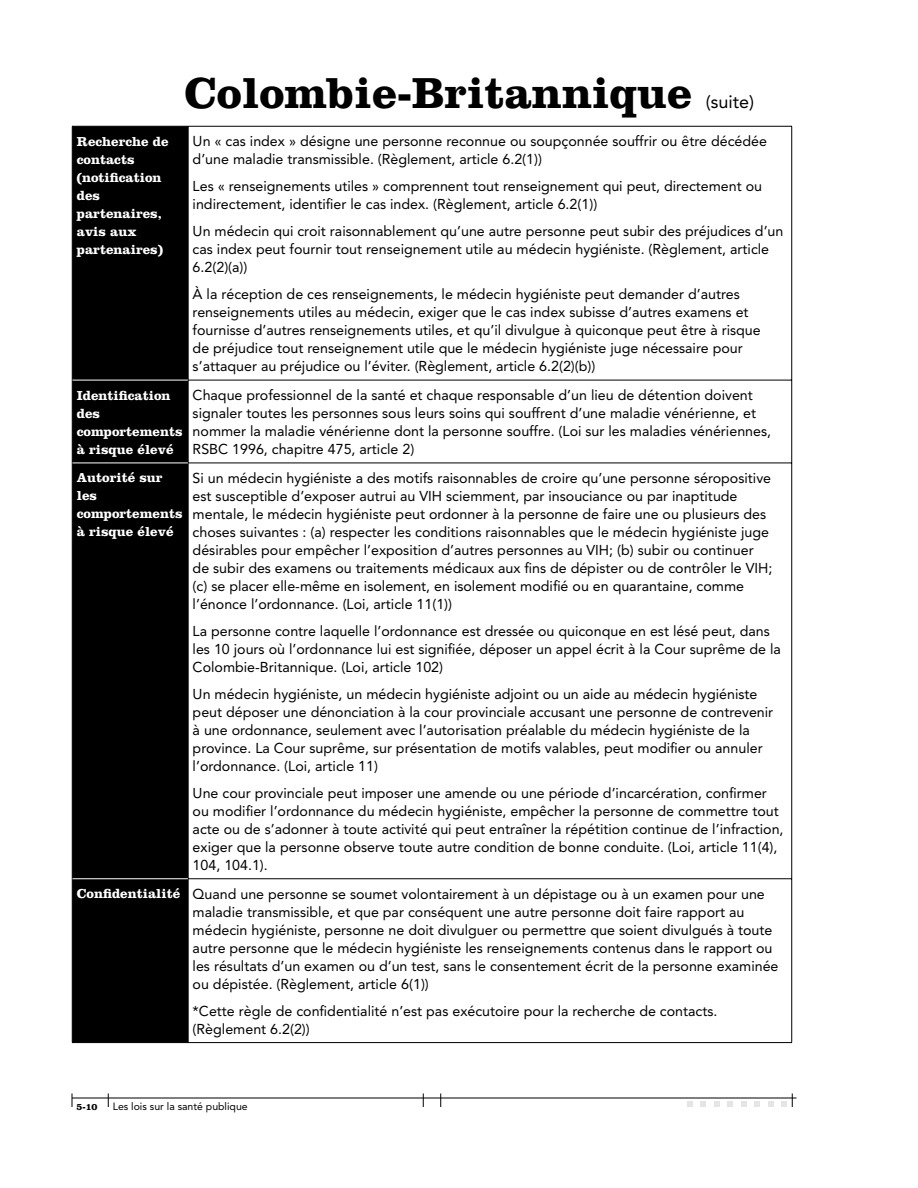
<style>
.page{position:relative;width:918px;height:1188px;background:#fff}
.page>*{position:absolute;margin:0;border:0;box-sizing:border-box;transform-origin:0 0}
.t1{font:700 45px "Clarendon";color:#000}
.t2{font:18px "Avenir";color:#000}
.t3{font:14.25px/18px "Avenir";color:#000}
.t4{font:700 13.5px/18px "Clarendon";color:#fff}
.t5{font:10.5px "Avenir";color:#000}
.t6{font:700 9.75px "Clarendon";color:#000}
.s1{font-family:"Clarendon";font-weight:700;font-size:13.5px;color:#fff}
</style>
<div class="page">
<svg style="left:72px;top:1094px;width:1px;height:13px"></svg>
<svg style="left:423px;top:1094px;width:1px;height:13px"></svg>
<svg style="left:440px;top:1094px;width:1px;height:13px"></svg>
<svg style="left:687px;top:1101px;width:6px;height:6px"></svg>
<svg style="left:700px;top:1101px;width:6px;height:6px"></svg>
<svg style="left:714px;top:1101px;width:6px;height:6px"></svg>
<svg style="left:727px;top:1101px;width:6px;height:6px"></svg>
<svg style="left:741px;top:1101px;width:6px;height:6px"></svg>
<svg style="left:754px;top:1101px;width:6px;height:6px"></svg>
<svg style="left:768px;top:1101px;width:6px;height:6px"></svg>
<svg style="left:781px;top:1094px;width:12px;height:13px"></svg>
<svg style="left:108px;top:1094px;width:1px;height:13px"></svg>
<hr style="left:72px;top:1098px;width:724px;height:1px;background:#000">
<div style="left:73px;top:127px;width:115px;height:915px;background:#000"></div>
<hr style="left:188px;top:126px;width:604px;height:1px;background:#000">
<hr style="left:791px;top:127px;width:1px;height:253px;background:#000">
<hr style="left:188px;top:380px;width:604px;height:1px;background:#000">
<hr style="left:791px;top:380px;width:1px;height:83px;background:#000">
<hr style="left:188px;top:463px;width:604px;height:1px;background:#000">
<hr style="left:791px;top:463px;width:1px;height:415px;background:#000">
<hr style="left:188px;top:878px;width:604px;height:1px;background:#000">
<hr style="left:791px;top:879px;width:1px;height:163px;background:#000">
<hr style="left:188px;top:1042px;width:604px;height:1px;background:#000">
<hr style="left:72px;top:126px;width:116px;height:1px;background:#000">
<hr style="left:72px;top:127px;width:1px;height:253px;background:#000">
<hr style="left:188px;top:126px;width:1px;height:254px;background:#000">
<hr style="left:72px;top:380px;width:1px;height:83px;background:#000">
<hr style="left:188px;top:380px;width:1px;height:83px;background:#000">
<hr style="left:72px;top:463px;width:1px;height:416px;background:#000">
<hr style="left:188px;top:463px;width:1px;height:415px;background:#000">
<hr style="left:72px;top:879px;width:1px;height:163px;background:#000">
<hr style="left:188px;top:879px;width:1px;height:164px;background:#000">
<hr style="left:72px;top:1042px;width:116px;height:1px;background:#000">
<hr style="left:73px;top:380px;width:115px;height:1px;background:#fff">
<hr style="left:73px;top:463px;width:115px;height:1px;background:#fff">
<hr style="left:73px;top:878px;width:115px;height:1px;background:#fff">
<h1 class="t1" style="left:184px;top:66px;width:509px">Colombie-Britannique</h1>
<p class="t2" style="left:706px;top:91px;width:50px">(suite)</p>
<p class="t4" style="left:77px;top:132px;width:93px">Recherche de contacts (notification des partenaires, avis aux partenaires)</p>
<p class="t3" style="left:193px;top:132px;width:576px">Un « cas index » désigne une personne reconnue ou soupçonnée souffrir ou être décédée d’une maladie transmissible. (Règlement, article 6.2(1))</p>
<p class="t3" style="left:193px;top:177px;width:571px">Les « renseignements utiles » comprennent tout renseignement qui peut, directement ou indirectement, identifier le cas index. (Règlement, article 6.2(1))</p>
<p class="t3" style="left:193px;top:222px;width:592px">Un médecin qui croit raisonnablement qu’une autre personne peut subir des préjudices d’un cas index peut fournir tout renseignement utile au médecin hygiéniste. (Règlement, article<br>6.2(2)(a))</p>
<p class="t3" style="left:193px;top:285px;width:570px">À la réception de ces renseignements, le médecin hygiéniste peut demander d’autres renseignements utiles au médecin, exiger que le cas index subisse d’autres examens et fournisse d’autres renseignements utiles, et qu’il divulgue à quiconque peut être à risque de préjudice tout renseignement utile que le médecin hygiéniste juge nécessaire pour s’attaquer au préjudice ou l’éviter. (Règlement, article 6.2(2)(b))</p>
<p class="t4" style="left:77px;top:386px;width:107px">Identification des comportements à risque élevé</p>
<p class="t3" style="left:193px;top:386px;width:580px">Chaque professionnel de la santé et chaque responsable d’un lieu de détention doivent signaler toutes les personnes sous leurs soins qui souffrent d’une maladie vénérienne, et nommer la maladie vénérienne dont la personne souffre. (Loi sur les maladies vénériennes, RSBC 1996, chapitre 475, article 2)</p>
<p class="t4" style="left:77px;top:469px;width:107px">Autorité sur les comportements à risque élevé</p>
<p class="t3" style="left:193px;top:469px;width:581px">Si un médecin hygiéniste a des motifs raisonnables de croire qu’une personne séropositive est susceptible d’exposer autrui au VIH sciemment, par insouciance ou par inaptitude mentale, le médecin hygiéniste peut ordonner à la personne de faire une ou plusieurs des choses suivantes : (a) respecter les conditions raisonnables que le médecin hygiéniste juge désirables pour empêcher l’exposition d’autres personnes au VIH; (b) subir ou continuer de subir des examens ou traitements médicaux aux fins de dépister ou de contrôler le VIH; (c) se placer elle-même en isolement, en isolement modifié ou en quarantaine, comme l’énonce l’ordonnance. (Loi, article 11(1))</p>
<p class="t3" style="left:193px;top:622px;width:590px">La personne contre laquelle l’ordonnance est dressée ou quiconque en est lésé peut, dans les 10 jours où l’ordonnance lui est signifiée, déposer un appel écrit à la Cour suprême de la<br>Colombie-Britannique. (Loi, article 102)</p>
<p class="t3" style="left:193px;top:685px;width:582px">Un médecin hygiéniste, un médecin hygiéniste adjoint ou un aide au médecin hygiéniste peut déposer une dénonciation à la cour provinciale accusant une personne de contrevenir à une ordonnance, seulement avec l’autorisation préalable du médecin hygiéniste de la province. La Cour suprême, sur présentation de motifs valables, peut modifier ou annuler l’ordonnance. (Loi, article 11)</p>
<p class="t3" style="left:193px;top:784px;width:592px">Une cour provinciale peut imposer une amende ou une période d’incarcération, confirmer ou modifier l’ordonnance du médecin hygiéniste, empêcher la personne de commettre tout acte ou de s’adonner à toute activité qui peut entraîner la répétition continue de l’infraction, exiger que la personne observe toute autre condition de bonne conduite. (Loi, article 11(4), 104, 104.1).</p>
<p class="t3" style="left:193px;top:885px;width:587px;text-indent:-116px"><span class="s1">Confidentialité</span> Quand une personne se soumet volontairement à un dépistage ou à un examen pour une maladie transmissible, et que par conséquent une autre personne doit faire rapport au médecin hygiéniste, personne ne doit divulguer ou permettre que soient divulgués à toute autre personne que le médecin hygiéniste les renseignements contenus dans le rapport ou les résultats d’un examen ou d’un test, sans le consentement écrit de la personne examinée ou dépistée. (Règlement, article 6(1))</p>
<p class="t3" style="left:193px;top:1002px;width:526px">*Cette règle de confidentialité n’est pas exécutoire pour la recherche de contacts. (Règlement 6.2(2))</p>
<p class="t6" style="left:76px;top:1101px;width:23px">5-10</p>
<p class="t5" style="left:113px;top:1101px;width:136px">Les lois sur la santé publique</p>
</div>
